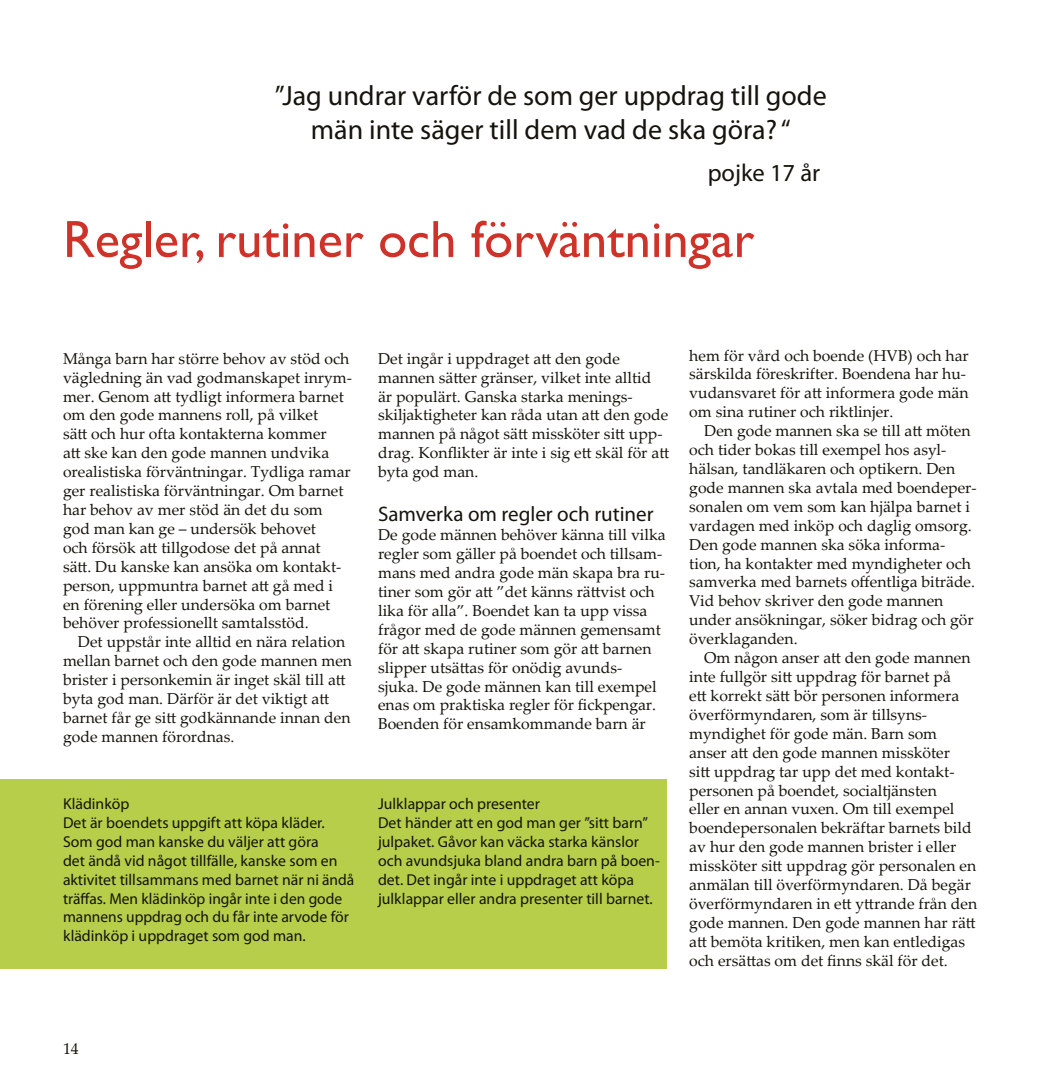
<style>
.page{position:relative;width:1042px;height:1092px;background:#fff}
.page>*{position:absolute;margin:0;border:0;box-sizing:border-box;transform-origin:0 0}
.t1{font:52.5px "Gill Sans";color:#ce3229}
.t2{font:28px/33.6px "Myriad Pro";color:#15130b;text-align:center}
.t3{font:24.5px "Myriad Pro";color:#15130b}
.t4{font:21px "Myriad Pro";color:#15130b}
.t5{font:15.75px/18.9px "Palatino Linotype";color:#15130b}
.t6{font:15.75px/18.9px "Myriad Pro";color:#15130b}
</style>
<div class="page">
<div style="left:0;top:779px;width:666px;height:189px;background:#b6ce4a"></div>
<h2 class="t2" style="left:275px;top:78px;width:553px">”Jag undrar varför de som ger uppdrag till gode män inte säger till dem vad de ska göra? “</h2>
<h3 class="t3" style="left:708px;top:157px;width:114px">pojke 17 år</h3>
<h1 class="t1" style="left:63px;top:209px;width:693px">Regler, rutiner och förväntningar</h1>
<p class="t5" style="left:63px;top:348px;width:290px">Många barn har större behov av stöd och vägledning än vad godmanskapet inrym&shy;mer. Genom att tydligt informera barnet om den gode mannens roll, på vilket<br>sätt och hur ofta kontakterna kommer<br>att ske kan den gode mannen undvika orealistiska förväntningar. Tydliga ramar ger realistiska förväntningar. Om barnet har behov av mer stöd än det du som god man kan ge – undersök behovet<br>och försök att tillgodose det på annat sätt. Du kanske kan ansöka om kontakt&shy;person, uppmuntra barnet att gå med i en förening eller undersöka om barnet behöver professionellt samtalsstöd.</p>
<p class="t5" style="left:63px;top:632px;width:290px;text-indent:15px">Det uppstår inte alltid en nära relation mellan barnet och den gode mannen men brister i personkemin är inget skäl till att byta god man. Därför är det viktigt att barnet får ge sitt godkännande innan den gode mannen förordnas.</p>
<p class="t5" style="left:378px;top:348px;width:292px">Det ingår i uppdraget att den gode mannen sätter gränser, vilket inte alltid är populärt. Ganska starka menings&shy;skiljaktigheter kan råda utan att den gode mannen på något sätt missköter sitt upp&shy;drag. Konflikter är inte i sig ett skäl för att byta god man.</p>
<h3 class="t4" style="left:378px;top:501px;width:277px">Samverka om regler och rutiner</h3>
<p class="t5" style="left:378px;top:524px;width:289px">De gode männen behöver känna till vilka regler som gäller på boendet och tillsam&shy;mans med andra gode män skapa bra ru&shy;tiner som gör att ”det känns rättvist och lika för alla”. Boendet kan ta upp vissa frågor med de gode männen gemensamt för att skapa rutiner som gör att barnen slipper utsättas för onödig avunds&shy;sjuka. De gode männen kan till exempel enas om praktiska regler för fickpengar.<br>Boenden för ensamkommande barn är</p>
<p class="t6" style="left:63px;top:794px;width:293px">Klädinköp<br>Det är boendets uppgift att köpa kläder.<br>Som god man kanske du väljer att göra<br>det ändå vid något tillfälle, kanske som en aktivitet tillsammans med barnet när ni ändå träffas. Men klädinköp ingår inte i den gode mannens uppdrag och du får inte arvode för klädinköp i uppdraget som god man.</p>
<p class="t6" style="left:378px;top:794px;width:283px">Julklappar och presenter<br>Det händer att en god man ger ”sitt barn” julpaket. Gåvor kan väcka starka känslor och avundsjuka bland andra barn på boen&shy;det. Det ingår inte i uppdraget att köpa julklappar eller andra presenter till barnet.</p>
<p class="t5" style="left:689px;top:345px;width:281px">hem för vård och boende (HVB) och har särskilda föreskrifter. Boendena har hu&shy;vudansvaret för att informera gode män om sina rutiner och riktlinjer.</p>
<p class="t5" style="left:689px;top:421px;width:289px;text-indent:15px">Den gode mannen ska se till att möten och tider bokas till exempel hos asyl&shy;hälsan, tandläkaren och optikern. Den gode mannen ska avtala med boendeper&shy;sonalen om vem som kan hjälpa barnet i vardagen med inköp och daglig omsorg.<br>Den gode mannen ska söka informa&shy;tion, ha kontakter med myndigheter och samverka med barnets offentliga biträde.<br>Vid behov skriver den gode mannen under ansökningar, söker bidrag och gör överklaganden.</p>
<p class="t5" style="left:689px;top:647px;width:289px;text-indent:15px">Om någon anser att den gode mannen inte fullgör sitt uppdrag för barnet på<br>ett korrekt sätt bör personen informera överförmyndaren, som är tillsyns&shy;myndighet för gode män. Barn som anser att den gode mannen missköter<br>sitt uppdrag tar upp det med kontakt&shy;personen på boendet, socialtjänsten<br>eller en annan vuxen. Om till exempel boendepersonalen bekräftar barnets bild av hur den gode mannen brister i eller missköter sitt uppdrag gör personalen en anmälan till överförmyndaren. Då begär överförmyndaren in ett yttrande från den gode mannen. Den gode mannen har rätt att bemöta kritiken, men kan entledigas och ersättas om det finns skäl för det.</p>
<p class="t5" style="left:63px;top:1038px;width:17px">14</p>
</div>
